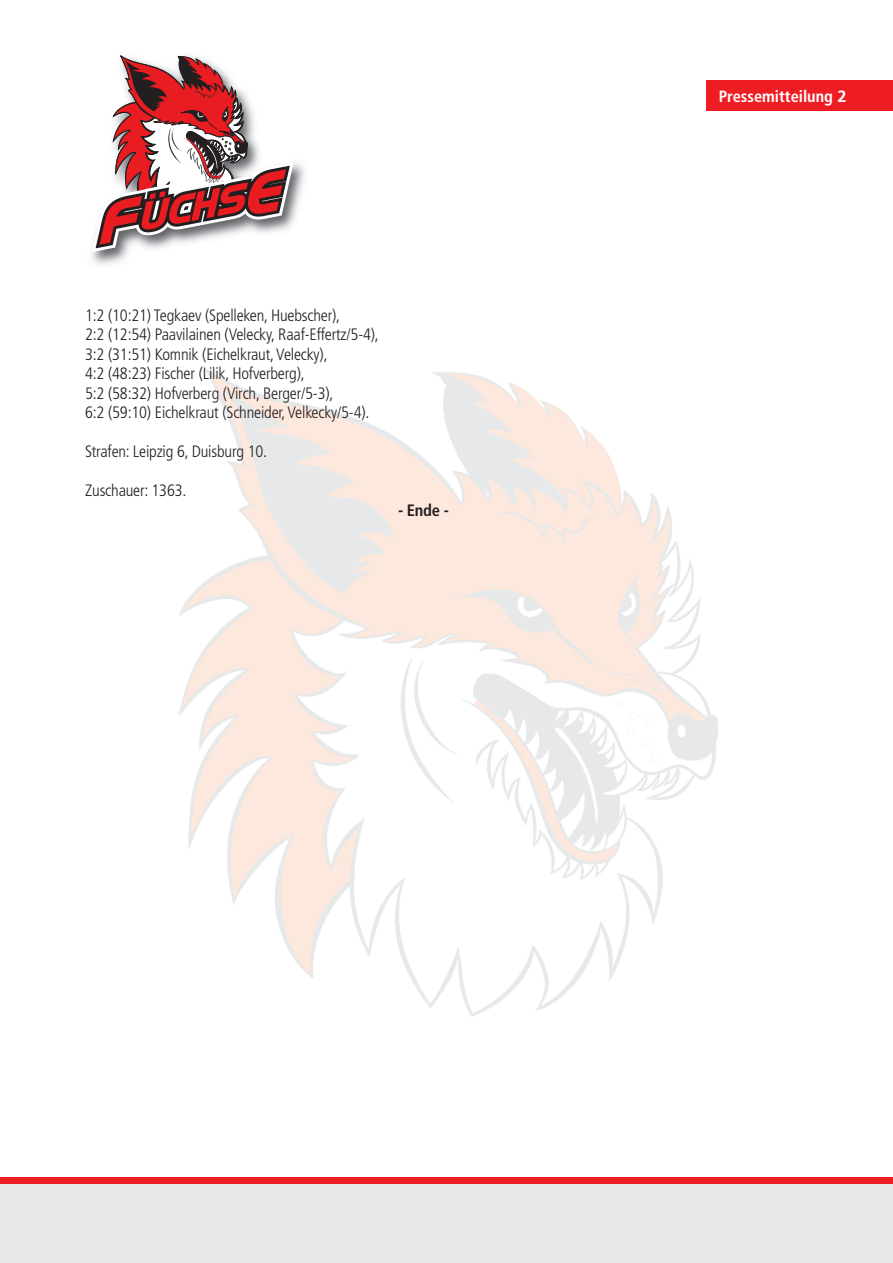
<style>
.page{position:relative;width:893px;height:1263px;background:#fff}
.page>*{position:absolute;margin:0;border:0;box-sizing:border-box;transform-origin:0 0}
.t1{font:300 condensed 16.5px/19.5px "Frutiger";letter-spacing:-.01em;color:#231f20}
.t2{font:700 condensed 16.5px "Frutiger";color:#231f20}
.t3{font:700 condensed 16.35px "Frutiger";color:#fff}
.s1{font-stretch:normal}
</style>
<div class="page">
<div style="left:706px;top:81px;width:187px;height:30px;background:#ee1d23"></div>
<img style="left:91px;top:163px;width:214px;height:102px">
<svg style="left:92px;top:55px;width:202px;height:197px"></svg>
<img style="left:179px;top:368px;width:539px;height:649px">
<div style="left:0;top:1182px;width:893px;height:81px;background:#e7e8e9"></div>
<div style="left:0;top:1178px;width:893px;height:6px;background:#ee1d23"></div>
<p class="t1" style="left:85px;top:306px;width:295px">1:2 (10:21) Tegkaev (Spelleken, Huebscher),<br>2:2 (12:54) Paavilainen (Velecky, Raaf-Effertz/5-4), 3:2 (31:51) Komnik (Eichelkraut,Velecky),<br>4:2 (48:23) Fischer (Lilik, Hofverberg),<br>5:2 (58:32) Hofverberg (Virch, Berger/5-3),<br>6:2 (59:10) Eichelkraut (Schneider,Velkecky/5-4).</p>
<p class="t1" style="left:85px;top:443px;width:184px">Strafen: Leipzig 6, Duisburg 10.</p>
<p class="t1" style="left:85px;top:482px;width:103px">Zuschauer: 1363.</p>
<p class="t2" style="left:398px;top:503px;width:53px">- Ende -</p>
<p class="t3" style="left:719px;top:89px;width:129px">Pressemitteilung <span class="s1">2</span></p>
</div>
